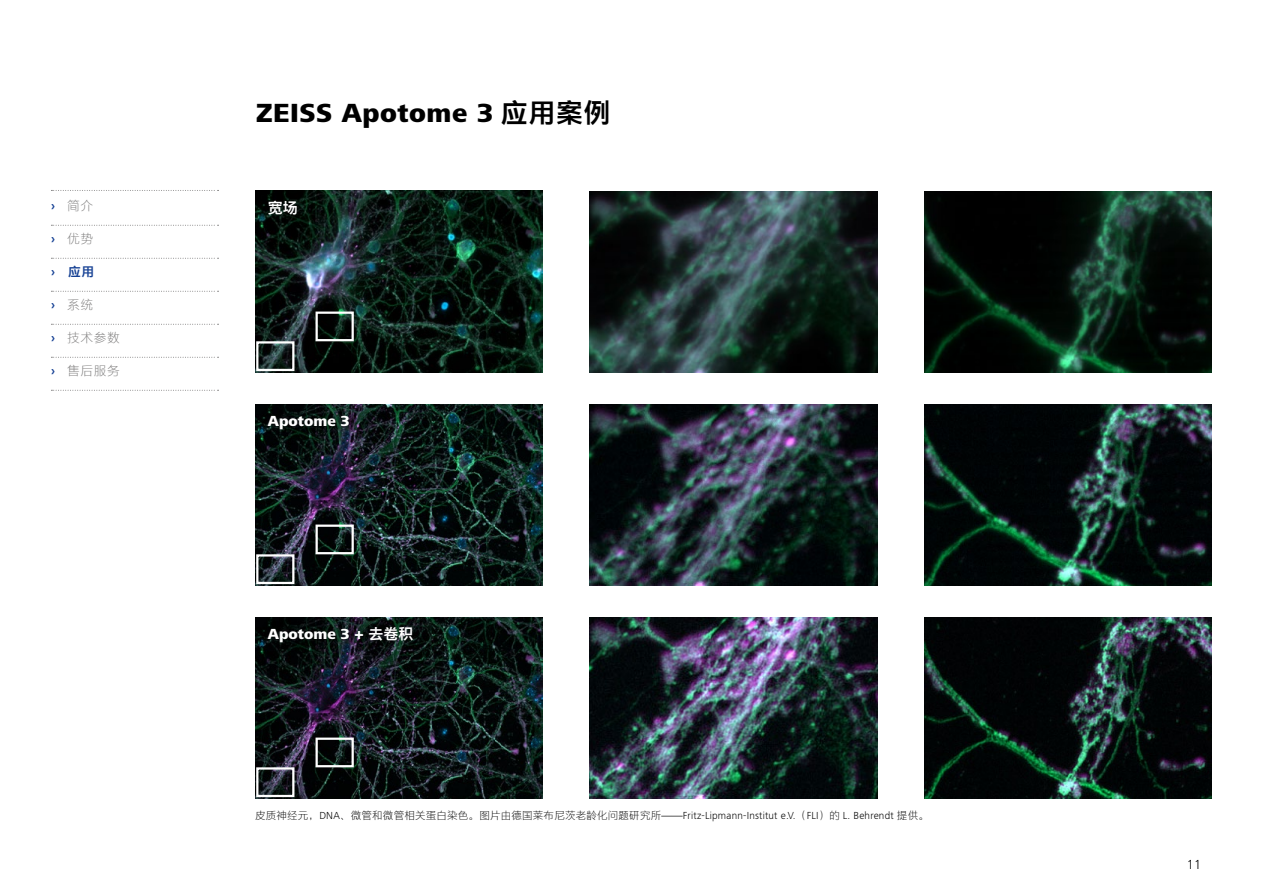
<style>
.page{position:relative;width:1263px;height:893px;background:#fff}
.page>*{position:absolute;margin:0;border:0;box-sizing:border-box;transform-origin:0 0}
.t1{font:800 27px "ZEISS Frutiger Next W1 G";letter-spacing:.02em;color:#000}
.t2{font:800 15px "ZEISS Frutiger Next W1 G";color:#fff}
.t3{font:15px "M Ying Hei PRC W7";color:#fff}
.t4{font:300 13.5px "ZEISS Frutiger Next W1 G";color:#000}
.t5{font:12.75px "M Ying Hei PRC W3";letter-spacing:.04em;color:#7c7b7b}
.t6{font:12.75px "M Ying Hei PRC W7";color:#164194}
.t7{font:10.5px "M Ying Hei PRC W3";letter-spacing:.02em;color:#000}
.s1{font-family:"M Ying Hei PRC W7";font-weight:400}
.s2{font-family:"ZEISS Frutiger Next W1 G";font-weight:700;color:#164194}
.s3{font-family:"ZEISS Frutiger Next W1 G";font-weight:700}
.s4{font-family:"ZEISS Frutiger Next W1 G";font-weight:300}
</style>
<div class="page">
<img style="left:255px;top:617px;width:288px;height:181px">
<img style="left:924px;top:617px;width:288px;height:181px">
<img style="left:590px;top:617px;width:287px;height:181px">
<img style="left:924px;top:404px;width:288px;height:181px">
<img style="left:590px;top:404px;width:287px;height:181px">
<img style="left:924px;top:191px;width:288px;height:181px">
<img style="left:590px;top:191px;width:287px;height:181px">
<img style="left:255px;top:404px;width:288px;height:181px">
<img style="left:255px;top:190px;width:288px;height:182px">
<div style="left:259px;top:618px;width:162px;height:33px;background:#000;opacity:.75"></div>
<div style="left:259px;top:407px;width:99px;height:31px;background:#000;opacity:.75"></div>
<div style="left:260px;top:192px;width:46px;height:31px;background:#000;opacity:.75"></div>
<div style="left:256px;top:767px;width:38px;height:30px;border:2px solid #fff"></div>
<div style="left:256px;top:554px;width:38px;height:30px;border:2px solid #fff"></div>
<div style="left:256px;top:341px;width:38px;height:30px;border:2px solid #fff"></div>
<div style="left:315px;top:738px;width:39px;height:29px;border:2px solid #fff"></div>
<div style="left:315px;top:525px;width:39px;height:29px;border:2px solid #fff"></div>
<div style="left:315px;top:312px;width:39px;height:29px;border:2px solid #fff"></div>
<svg style="left:51px;top:190px;width:168px;height:1px"></svg>
<svg style="left:51px;top:225px;width:168px;height:1px"></svg>
<svg style="left:51px;top:258px;width:168px;height:1px"></svg>
<svg style="left:51px;top:291px;width:168px;height:1px"></svg>
<svg style="left:51px;top:324px;width:168px;height:1px"></svg>
<svg style="left:51px;top:357px;width:168px;height:1px"></svg>
<svg style="left:51px;top:390px;width:168px;height:1px"></svg>
<h1 class="t1" style="left:256px;top:93px;width:356px">ZEISS Apotome 3 <span class="s1">应用案例</span></h1>
<p class="t5" style="left:51px;top:198px;width:44px"><span class="s2">›</span> 简介</p>
<h2 class="t3" style="left:268px;top:198px;width:31px">宽场</h2>
<p class="t5" style="left:51px;top:231px;width:44px"><span class="s2">›</span> 优势</p>
<p class="t6" style="left:51px;top:264px;width:45px"><span class="s3">›</span> 应用</p>
<p class="t5" style="left:51px;top:297px;width:44px"><span class="s2">›</span> 系统</p>
<p class="t5" style="left:51px;top:330px;width:70px"><span class="s2">›</span> 技术参数</p>
<p class="t5" style="left:51px;top:363px;width:70px"><span class="s2">›</span> 售后服务</p>
<h2 class="t2" style="left:268px;top:410px;width:83px">Apotome 3</h2>
<h2 class="t2" style="left:268px;top:623px;width:147px">Apotome 3 + <span class="s1">去卷积</span></h2>
<p class="t7" style="left:255px;top:809px;width:675px">皮质神经元，<span class="s4">DNA</span>、微管和微管相关蛋白染色。图片由德国莱布尼茨老龄化问题研究所——<span class="s4">Fritz-Lipmann-Institut e.V.</span>（<span class="s4">FLI</span>）的 <span class="s4">L. Behrendt</span> 提供。</p>
<p class="t4" style="left:1187px;top:855px;width:16px">11</p>
</div>
